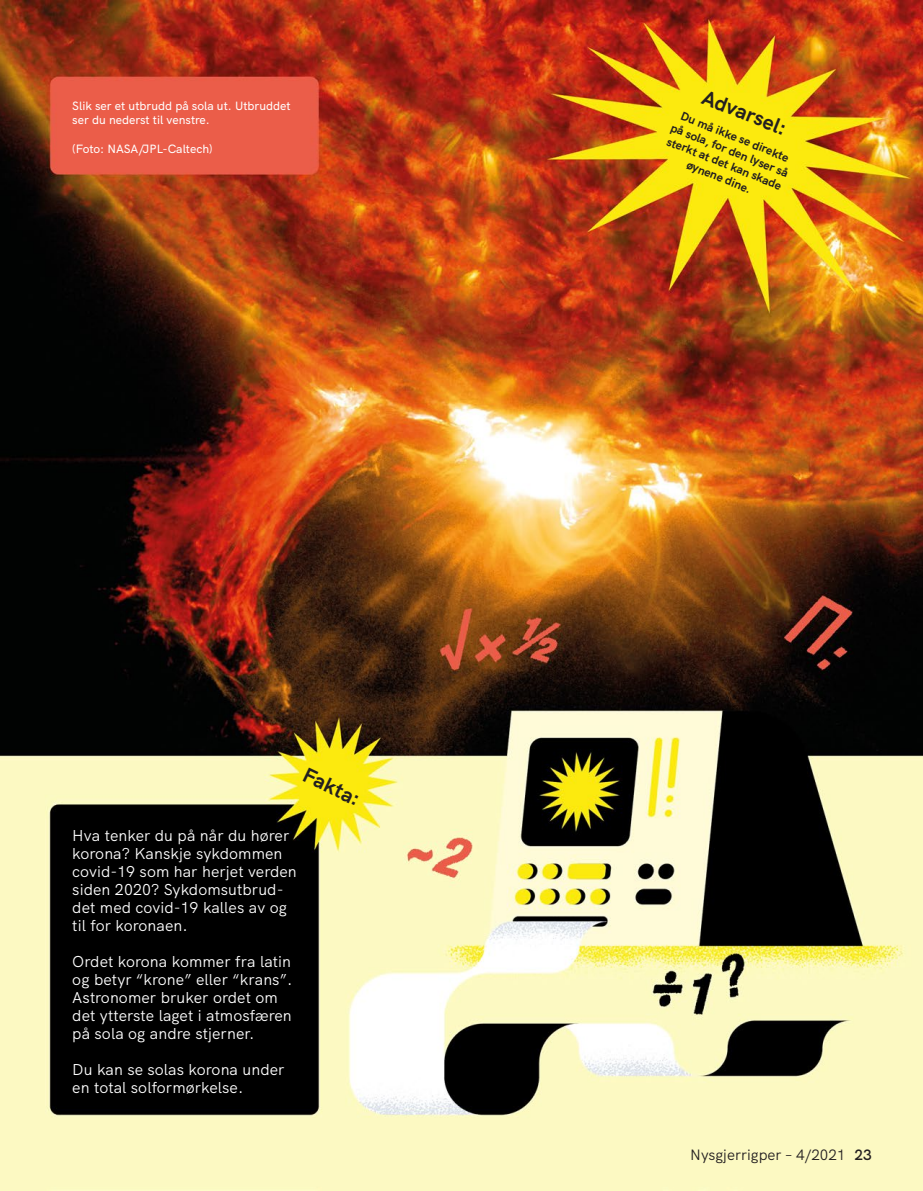
<style>
.page{position:relative;width:923px;height:1191px;background:#fff}
.page>*{position:absolute;margin:0;border:0;box-sizing:border-box;transform-origin:0 0}
.Mellomoverskrift_14{font:700 21px "HK Grotesk";color:#231f20}
.Tekst_9_5_11{font:15.75px/18px "HK Grotesk";letter-spacing:.005em;color:#fff}
.t1{font:15px "HK Grotesk";color:#231f20}
.t2{font:600 15px "HK Grotesk";color:#231f20}
.t3{font:500 12px/14.4px "HK Grotesk";color:#fff}
.t4{font:700 12px/14.4px "HK Grotesk";color:#231f20;text-align:center}
</style>
<div class="page">
<img style="left:0;top:0;width:923px;height:1191px">
<p class="t3" style="left:72px;top:97px;width:220px">Slik ser et utbrudd på sola ut. Utbruddet ser du nederst til venstre.</p>
<p class="t3" style="left:72px;top:141px;width:142px">(Foto: NASA/JPL-Caltech)</p>
<p class="Mellomoverskrift_14" style="left:312px;top:758px;width:62px;rotate:26deg">Fakta:</p>
<p class="Tekst_9_5_11" style="left:72px;top:825px;width:226px">Hva tenker du på når du hører korona? Kanskje sykdommen covid-19 som har herjet verden siden 2020? Sykdomsutbrud&shy;det med covid-19 kalles av og til for koronaen.</p>
<p class="Tekst_9_5_11" style="left:72px;top:951px;width:221px">Ordet korona kommer fra latin og betyr “krone” eller “krans”.<br>Astronomer bruker ordet om det ytterste laget i atmosfæren på sola og andre stjerner.</p>
<p class="Tekst_9_5_11" style="left:72px;top:1059px;width:214px">Du kan se solas korona under en total solformørkelse.</p>
<p class="Mellomoverskrift_14" style="left:709px;top:81px;width:91px;rotate:22deg">Advarsel:</p>
<p class="t4" style="left:680px;top:105px;width:127px;rotate:22deg">Du må ikke se direkte på sola, for den lyser så sterkt at det kan skade øynene dine.</p>
<p class="t1" style="left:690px;top:1143px;width:157px">Nysgjerrigper – 4/2021</p>
<p class="t2" style="left:854px;top:1143px;width:19px">23</p>
</div>
